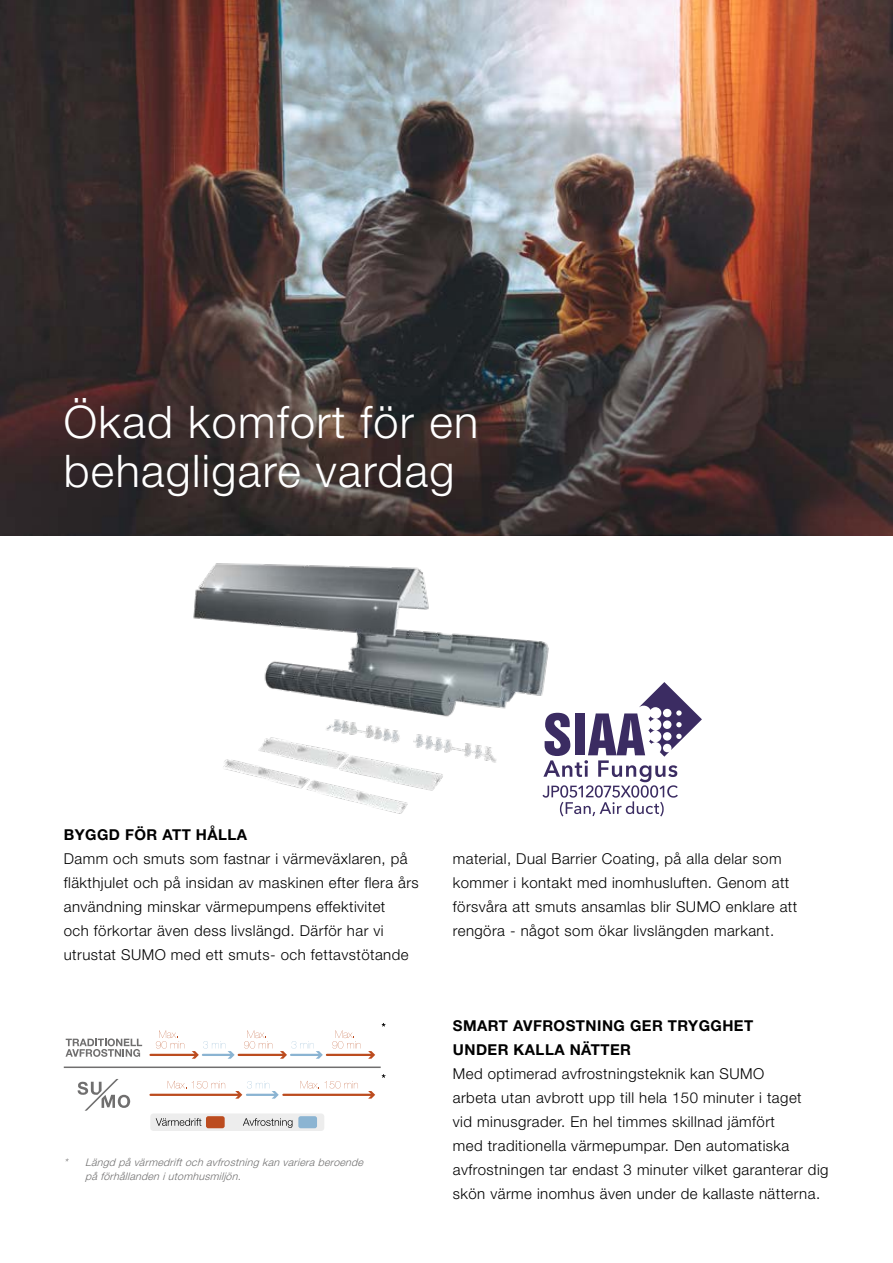
<style>
.page{position:relative;width:893px;height:1263px;background:#fff}
.page>*{position:absolute;margin:0;border:0;box-sizing:border-box;transform-origin:0 0}
.t1{font:300 45px/49.5px "Helvetica Neue LT Std";letter-spacing:.03em;color:#fff}
.t2{font:300 15px/24px "Helvetica Neue LT Std";letter-spacing:.03em;color:#000}
.t3{font:700 15px/24px "Helvetica Neue LT Std";letter-spacing:.03em;color:#000}
.t4{font:italic 300 10.5px/13.5px "Helvetica Neue LT Std";color:#706f6f}
</style>
<div class="page">
<img style="left:0;top:0;width:893px;height:536px">
<img style="left:193px;top:563px;width:356px;height:251px">
<svg style="left:543px;top:682px;width:159px;height:134px"></svg>
<div style="left:150px;top:1113px;width:174px;height:18px;background:#ededed;border-radius:3px"></div>
<hr style="left:151px;top:1054px;width:45px;height:2px;background:#bc4c1f">
<svg style="left:156px;top:1030px;width:28px;height:18px"></svg>
<svg style="left:65px;top:1038px;width:77px;height:19px"></svg>
<svg style="left:192px;top:1041px;width:43px;height:18px"></svg>
<hr style="left:239px;top:1054px;width:45px;height:2px;background:#bc4c1f">
<svg style="left:244px;top:1030px;width:28px;height:18px"></svg>
<hr style="left:327px;top:1054px;width:46px;height:2px;background:#bc4c1f">
<svg style="left:368px;top:1051px;width:7px;height:8px"></svg>
<svg style="left:332px;top:1030px;width:29px;height:18px"></svg>
<svg style="left:280px;top:1041px;width:43px;height:18px"></svg>
<hr style="left:151px;top:1094px;width:89px;height:2px;background:#bc4c1f">
<svg style="left:168px;top:1081px;width:57px;height:7px"></svg>
<svg style="left:235px;top:1081px;width:44px;height:17px"></svg>
<hr style="left:283px;top:1094px;width:90px;height:2px;background:#bc4c1f">
<svg style="left:368px;top:1091px;width:7px;height:7px"></svg>
<svg style="left:301px;top:1081px;width:57px;height:7px"></svg>
<svg style="left:77px;top:1079px;width:53px;height:32px"></svg>
<div style="left:206px;top:1116px;width:19px;height:12px;background:#bc4c1f;border-radius:2px"></div>
<div style="left:298px;top:1116px;width:19px;height:12px;background:#8bb4d2;border-radius:2px"></div>
<svg style="left:243px;top:1118px;width:49px;height:10px"></svg>
<svg style="left:156px;top:1118px;width:45px;height:8px"></svg>
<hr style="left:64px;top:1066px;width:317px;height:2px;background:#706f6f">
<h1 class="t1" style="left:64px;top:396px;width:416px">Ökad komfort för en behagligare vardag</h1>
<p class="t3" style="left:64px;top:822px;width:185px">BYGGD FÖR ATT HÅLLA</p>
<p class="t2" style="left:64px;top:846px;width:357px">Damm och smuts som fastnar i värmeväxlaren, på fläkthjulet och på insidan av maskinen efter flera års användning minskar värmepumpens effektivitet<br>och förkortar även dess livslängd. Därför har vi utrustat SUMO med ett smuts- och fettavstötande</p>
<p class="t2" style="left:453px;top:846px;width:346px">material, Dual Barrier Coating, på alla delar som kommer i kontakt med inomhusluften. Genom att försvåra att smuts ansamlas blir SUMO enklare att rengöra - något som ökar livslängden markant.</p>
<p class="t4" style="left:85px;top:1155px;width:283px;text-indent:-21px">* Längd på värmedriftoch avfrostning kan variera beroende på förhållanden iutomhusmiljön.</p>
<p class="t3" style="left:453px;top:1014px;width:302px">SMART AVFROSTNING GER TRYGGHET<br>UNDER KALLA NÄTTER</p>
<p class="t2" style="left:453px;top:1062px;width:377px">Med optimerad avfrostningsteknik kan SUMO<br>arbeta utan avbrott upp till hela 150 minuter i taget<br>vid minusgrader. En hel timmes skillnad jämfört<br>med traditionella värmepumpar. Den automatiska avfrostningen tar endast 3 minuter vilket garanterar dig skön värme inomhus även under de kallaste nätterna.</p>
</div>
